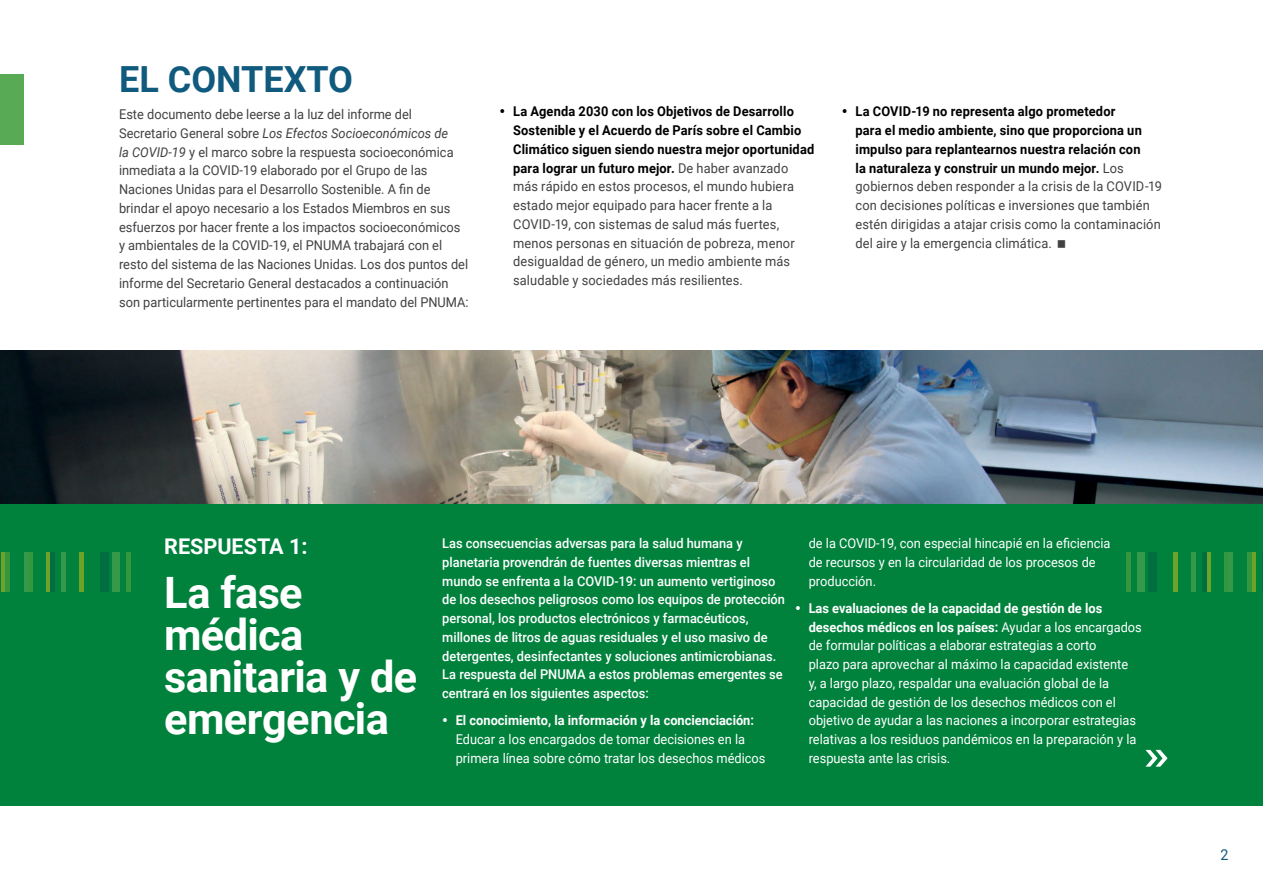
<style>
.page{position:relative;width:1263px;height:893px;background:#fff}
.page>*{position:absolute;margin:0;border:0;box-sizing:border-box;transform-origin:0 0}
.t1{font:700 43.2px/42px "Roboto";letter-spacing:-.015em;color:#fff}
.t2{font:700 36px "Roboto";color:#105a7e}
.t3{font:700 21.6px "Roboto";color:#fff}
.t4{font:15px "Roboto";color:#105a7e;scale:.95 1}
.t5{font:13.5px/18.8px "Roboto";color:#414042;scale:.95 1}
.t6{font:13.5px/18.8px "Roboto";color:#fff;scale:.95 1}
.t7{font:500 13.5px/18.8px "Roboto";color:#fff;scale:.95 1}
.t8{font:700 13.5px "Roboto";color:#fff;scale:.95 1}
.s1{font-style:italic}
.s2{font-weight:700;color:#000}
.s3{font-weight:700}
</style>
<div class="page">
<div style="left:0;top:504px;width:1263px;height:302px;background:#00823d"></div>
<div style="left:1px;top:552px;width:5px;height:39px;background:#6ca328"></div>
<hr style="left:46px;top:552px;width:4px;height:39px;background:#6ca328">
<hr style="left:80px;top:552px;width:4px;height:39px;background:#6ca328">
<div style="left:50px;top:552px;width:5px;height:39px;background:#006e40"></div>
<hr style="left:29px;top:552px;width:4px;height:39px;background:#34973d">
<hr style="left:6px;top:552px;width:4px;height:39px;background:#34973d">
<div style="left:126px;top:552px;width:5px;height:39px;background:#34973d"></div>
<div style="left:101px;top:552px;width:8px;height:39px;background:#006e40"></div>
<div style="left:24px;top:552px;width:5px;height:39px;background:#349a4a"></div>
<div style="left:61px;top:552px;width:5px;height:39px;background:#349a4a"></div>
<div style="left:112px;top:552px;width:7px;height:39px;background:#349a4a"></div>
<div style="left:1251px;top:552px;width:5px;height:39px;background:#6ca328"></div>
<hr style="left:1207px;top:552px;width:4px;height:39px;background:#6ca328">
<hr style="left:1173px;top:552px;width:4px;height:39px;background:#6ca328">
<div style="left:1202px;top:552px;width:5px;height:39px;background:#006e40"></div>
<hr style="left:1224px;top:552px;width:4px;height:39px;background:#34973d">
<hr style="left:1247px;top:552px;width:4px;height:39px;background:#34973d">
<div style="left:1126px;top:552px;width:5px;height:39px;background:#34973d"></div>
<div style="left:1148px;top:552px;width:8px;height:39px;background:#006e40"></div>
<hr style="left:1262px;top:552px;width:1px;height:39px;background:#006243">
<div style="left:1228px;top:552px;width:5px;height:39px;background:#349a4a"></div>
<div style="left:1191px;top:552px;width:5px;height:39px;background:#349a4a"></div>
<div style="left:1138px;top:552px;width:7px;height:39px;background:#349a4a"></div>
<img style="left:0;top:351px;width:1263px;height:153px">
<div style="left:0;top:74px;width:23px;height:71px;background:#58ab54"></div>
<svg style="left:1145px;top:750px;width:22px;height:17px"></svg>
<h2 class="t2" style="left:119px;top:54px;width:236px">EL CONTEXTO</h2>
<p class="t5" style="left:119px;top:104px;width:370px">Este documento debe leerse a la luz del informe del Secretario General sobre <span class="s1">Los Efectos Socioeconómicos de<br>la COVID-19</span> y el marco sobre la respuesta socioeconómica inmediata a la COVID-19 elaborado por el Grupo de las Naciones Unidas para el Desarrollo Sostenible. A fin de brindar el apoyo necesario a los Estados Miembros en sus esfuerzos por hacer frente a los impactos socioeconómicos y ambientales de la COVID-19, el PNUMA trabajará con el resto del sistema de las Naciones Unidas. Los dos puntos del informe del Secretario General destacados a continuación son particularmente pertinentes para el mandato del PNUMA:</p>
<p class="t5" style="left:513px;top:102px;width:318px"><span class="s2">La Agenda 2030 con los Objetivos de Desarrollo Sostenible y el Acuerdo de París sobre el Cambio Climático siguen siendo nuestra mejor oportunidad para lograr un futuro mejor.</span> De haber avanzado más rápido en estos procesos, el mundo hubiera estado mejor equipado para hacer frente a la COVID-19, con sistemas de salud más fuertes, menos personas en situación de pobreza, menor desigualdad de género, un medio ambiente más saludable y sociedades más resilientes.</p>
<p class="t5" style="left:855px;top:102px;width:324px"><span class="s2">La COVID-19 no representa algo prometedor<br>para el medio ambiente, sino que proporciona un impulso para replantearnos nuestra relación con<br>la naturaleza y construir un mundo mejor.</span> Los gobiernos deben responder a la crisis de la COVID-19 con decisiones políticas e inversiones que también estén dirigidas a atajar crisis como la contaminación del aire y la emergencia climática.</p>
<h3 class="t3" style="left:164px;top:531px;width:145px">RESPUESTA 1:</h3>
<p class="t7" style="left:442px;top:533px;width:362px">Las consecuencias adversas para la salud humana y planetaria provendrán de fuentes diversas mientras el mundo se enfrenta a la COVID-19: un aumento vertiginoso de los desechos peligrosos como los equipos de protección personal, los productos electrónicos y farmacéuticos, millones de litros de aguas residuales y el uso masivo de detergentes, desinfectantes y soluciones antimicrobianas.<br>La respuesta del PNUMA a estos problemas emergentes se centrará en los siguientes aspectos:</p>
<p class="t8" style="left:456px;top:711px;width:316px">El conocimiento, la información y la concienciación:</p>
<p class="t6" style="left:456px;top:729px;width:328px">Educar a los encargados de tomar decisiones en la primera línea sobre cómo tratar los desechos médicos</p>
<h1 class="t1" style="left:164px;top:570px;width:254px">La fase médica sanitaria y de emergencia</h1>
<p class="t6" style="left:809px;top:533px;width:319px">de la COVID-19, con especial hincapié en la eficiencia de recursos y en la circularidad de los procesos de producción.</p>
<p class="t6" style="left:809px;top:598px;width:352px"><span class="s3">Las evaluaciones de la capacidad de gestión de los desechos médicos en los países:</span> Ayudar a los encargados de formular políticas a elaborar estrategias a corto<br>plazo para aprovechar al máximo la capacidad existente<br>y, a largo plazo, respaldar una evaluación global de la capacidad de gestión de los desechos médicos con el objetivo de ayudar a las naciones a incorporar estrategias relativas a los residuos pandémicos en la preparación y la respuesta ante las crisis.</p>
<p class="t4" style="left:1220px;top:844px;width:10px">2</p>
</div>
